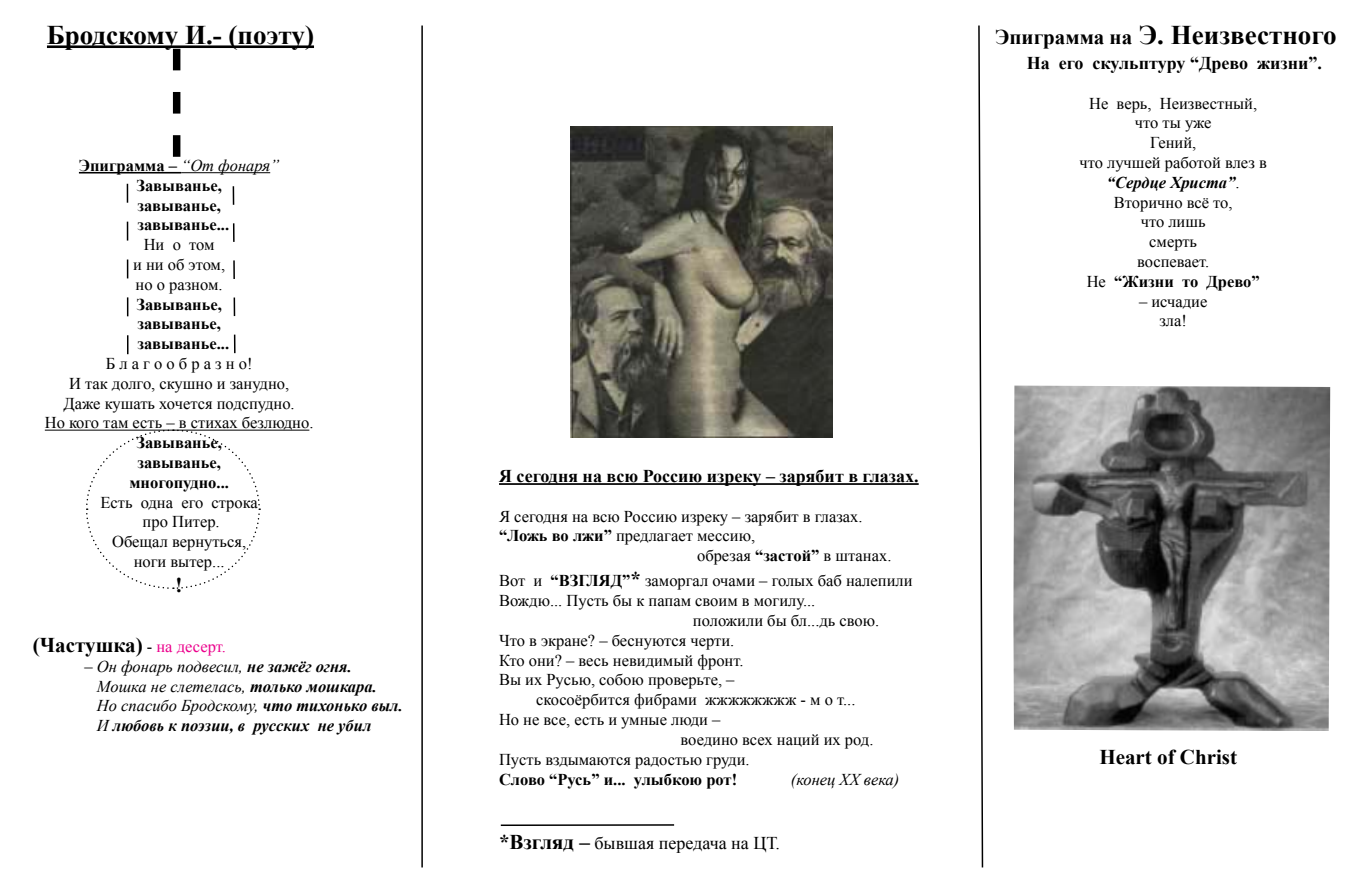
<style>
.page{position:relative;width:1361px;height:893px;background:#fff}
.page>*{position:absolute;margin:0;border:0;box-sizing:border-box;transform-origin:0 0}
.t1{font:700 27px "Times New Roman";color:#000}
.t2{font:700 21px "Times New Roman";color:#000}
.t3{font:700 18px "Times New Roman";color:#000}
.t4{font:18px "Times New Roman";color:#000}
.t5{font:16.5px/19.8px "Times New Roman";color:#000;text-align:center}
.t6{font:700 16.5px/19.8px "Times New Roman";color:#000;text-align:center}
.t7{font:italic 700 16.5px/19.8px "Times New Roman";color:#000}
.t8{font:italic 16.5px "Times New Roman";color:#000}
.s1{font-weight:400;font-style:italic}
.s2{font-weight:400;font-size:16.5px}
.s3{font-weight:400;font-size:16.5px;color:#ec008c}
.s4{font-weight:400;font-style:normal}
.s5{font-weight:400}
.s6{font-weight:700}
.s7{font-weight:700;font-size:21px}
.s8{font-weight:700;font-style:italic;font-size:21px}
.s9{font-size:21px}
.s10{font-weight:700;font-style:italic}
</style>
<div class="page">
<hr style="left:47px;top:45px;width:267px;height:3px;background:#000">
<hr style="left:79px;top:172px;width:102px;height:1px;background:#000">
<hr style="left:181px;top:172px;width:89px;height:1px;background:#000">
<hr style="left:45px;top:430px;width:264px;height:1px;background:#000">
<svg style="left:173px;top:49px;width:7px;height:108px"></svg>
<svg style="left:127px;top:184px;width:1px;height:170px"></svg>
<svg style="left:232px;top:186px;width:4px;height:168px"></svg>
<svg style="left:85px;top:429px;width:176px;height:160px"></svg>
<img style="left:1013px;top:386px;width:317px;height:345px">
<hr style="left:499px;top:483px;width:419px;height:2px;background:#000">
<img style="left:571px;top:126px;width:261px;height:311px">
<hr style="left:421px;top:26px;width:2px;height:841px;background:#000">
<svg style="left:978px;top:25px;width:6px;height:843px"></svg>
<hr style="left:501px;top:824px;width:173px;height:2px;background:#000">
<h1 class="t1" style="left:47px;top:16px;width:268px">Бродскому И.- (поэту)</h1>
<p class="t6" style="left:79px;top:155px;width:202px">Эпиграмма – <span class="s1">“От фонаря”<br></span>Завыванье,<br>завыванье,<br>завыванье...</p>
<p class="t5" style="left:133px;top:234px;width:94px">Ни о том<br>и ни об этом, но о разном.</p>
<p class="t6" style="left:136px;top:294px;width:94px;text-align:left">Завыванье, завыванье, завыванье...</p>
<p class="t5" style="left:45px;top:353px;width:270px">Б л а г о о б р а з н о!<br>И так долго, скушно и занудно,<br>Даже кушать хочется подспудно.<br>Но кого там есть – в стихах безлюдно.</p>
<p class="t6" style="left:129px;top:432px;width:101px">Завыванье, завыванье, многопудно...</p>
<p class="t5" style="left:100px;top:492px;width:159px">Есть одна его строка про Питер.<br>Обещал вернуться, ноги вытер...</p>
<p class="t2" style="left:176px;top:571px;width:8px">!</p>
<p class="t2" style="left:33px;top:630px;width:194px">(Частушка) <span class="s2">-</span> <span class="s3">на десерт.</span></p>
<p class="t7" style="left:97px;top:656px;width:307px;text-indent:-12px"><span class="s4">–</span> <span class="s5">Он фонарь подвесил,</span> не зажёг огня.<br><span class="s5">Мошка не слетелась,</span> только мошкара.<br><span class="s5">Но спасибо Бродскому,</span> что тихонько выл.<br><span class="s5">И</span> любовь к поэзии, в русских не убил</p>
<p class="t3" style="left:499px;top:464px;width:421px">Я сегодня на всю Россию изреку – зарябит в глазах.</p>
<p class="t5" style="left:499px;top:506px;width:365px">Я сегодня на всю Россию изреку – зарябит в глазах.</p>
<p class="t5" style="left:499px;top:526px;width:258px"><span class="s6">“Ложь во лжи”</span> предлагает мессию,</p>
<p class="t5" style="left:697px;top:546px;width:196px">обрезая <span class="s6">“застой”</span> в штанах.</p>
<p class="t5" style="left:499px;top:571px;width:415px">Вот и <span class="s6">“ВЗГЛЯД”</span><span class="s7">*</span> заморгал очами – голых баб налепили</p>
<p class="t5" style="left:499px;top:591px;width:318px">Вождю... Пусть бы к папам своим в могилу...</p>
<p class="t5" style="left:693px;top:610px;width:188px">положили бы бл...дь свою.</p>
<p class="t5" style="left:499px;top:630px;width:237px">Что в экране? – беснуются черти.</p>
<p class="t5" style="left:499px;top:650px;width:246px">Кто они? – весь невидимый фронт.</p>
<p class="t5" style="left:499px;top:670px;width:237px">Вы их Русью, собою проверьте, –</p>
<p class="t5" style="left:536px;top:690px;width:321px">скосоёрбится фибрами жжжжжжжж - м о т...</p>
<p class="t5" style="left:499px;top:709px;width:223px">Но не все, есть и умные люди –</p>
<p class="t5" style="left:680px;top:729px;width:194px">воедино всех наций их род.</p>
<p class="t5" style="left:499px;top:749px;width:252px">Пусть вздымаются радостью груди.</p>
<p class="t6" style="left:499px;top:769px;width:240px">Слово “Русь” и... улыбкою рот!</p>
<p class="t8" style="left:791px;top:768px;width:110px">(конец XX века)</p>
<p class="t4" style="left:499px;top:831px;width:282px"><span class="s7">*Взгляд</span> <span class="s8">–</span> бывшая передача на ЦТ.</p>
<h1 class="t1" style="left:995px;top:16px;width:343px"><span class="s9">Эпиграмма на</span> Э. Неизвестного</h1>
<p class="t3" style="left:1026px;top:51px;width:297px">На его скульптуру “Древо жизни”.</p>
<p class="t5" style="left:1079px;top:93px;width:189px">Не верь, Неизвестный, что ты уже<br>Гений,<br>что лучшей работой влез в <span class="s10">“Сердце Христа”</span>.<br>Вторично всё то,<br>что лишь<br>смерть<br>воспевает.<br>Не <span class="s6">“Жизни то Древо”</span></p>
<p class="t5" style="left:1139px;top:291px;width:70px">– исчадие зла!</p>
<p class="t2" style="left:1099px;top:742px;width:139px">Heart of Christ</p>
</div>
